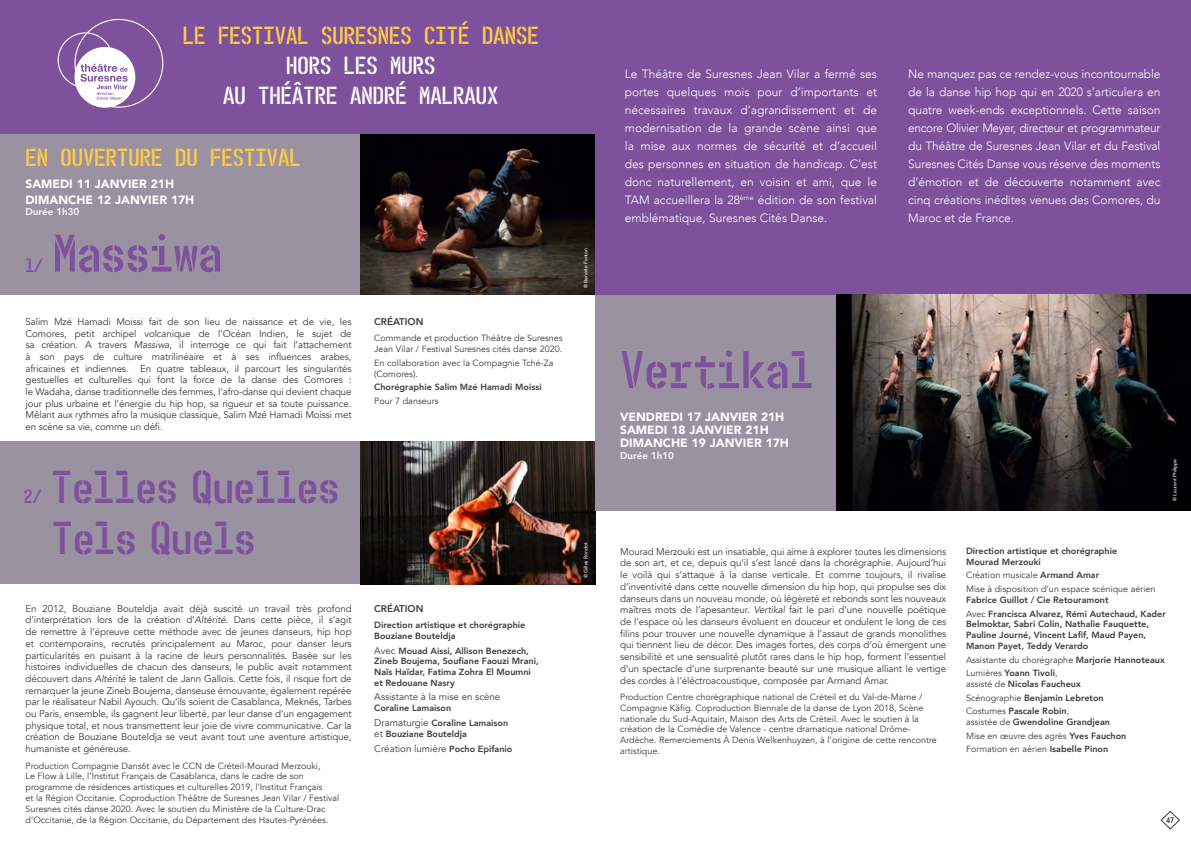
<style>
.page{position:relative;width:1191px;height:842px;background:#fff}
.page>*{position:absolute;margin:0;border:0;box-sizing:border-box;transform-origin:0 0}
._02A_BODY_CHAPEAU{font:55px "Motor Stencil";color:#7e519c}
._02A_BODY_CHAPEAU-2{font:48px/51px "Motor Stencil";color:#7e519c}
._02A_BODY_CHAPEAU-3{font:25.8px/30px "Motor Stencil";color:#fff;text-align:center}
._02A_BODY_CHAPEAU-4{font:25.8px "Motor Stencil";color:#fecc47}
._02A_BODY_CHAPEAU-5{font:20px "Motor Stencil";color:#7e519c}
._02A_BODY_CHAPEAU-6{font:300 12px/18px "Avenir";letter-spacing:-.01em;color:#fff;text-align:justify}
._02A_BODY_CHAPEAU-7{font:900 12px "Avenir";color:#fff}
._02B_BODY{font:9.8px/11.7px "Avenir";letter-spacing:-.01em;color:#3c3c3b;text-align:justify}
._04_DISTRIBUTION{font:9.8px "Avenir";color:#3c3c3b}
._02A_BODY_CHAPEAU-8{font:800 9.8px "Avenir";color:#fff}
._02A_BODY_CHAPEAU-9{font:800 9.8px "Avenir";color:#3c3c3b}
._04_DISTRIBUTION-2{font:9px/10.8px "Avenir";color:#3c3c3b}
._04_DISTRIBUTION-3{font:800 9px/10.8px "Avenir";color:#3c3c3b}
.t1{font:8px "Market Deco";color:#3c3c3b}
.t2{font:500 5px "Avenir";color:#fff}
.s1{color:#fecc47}
.s2{font-style:italic}
.s3{font-weight:400;font-size:9.8px}
.s4{font-weight:800;font-size:9px}
.s5{font-weight:800}
.s6{font-weight:400}
</style>
<div class="page">
<div style="left:0;top:133px;width:361px;height:162px;background:#9a91a1"></div>
<img style="left:361px;top:133px;width:234px;height:162px">
<div style="left:0;top:0;width:595px;height:133px;background:#7e519c"></div>
<div style="left:0;top:441px;width:361px;height:143px;background:#9a91a1"></div>
<img style="left:361px;top:441px;width:234px;height:143px">
<svg style="left:58px;top:19px;width:105px;height:89px"></svg>
<div style="left:595px;top:0;width:596px;height:297px;background:#7e519c"></div>
<div style="left:595px;top:295px;width:241px;height:215px;background:#9a91a1"></div>
<img style="left:836px;top:295px;width:355px;height:216px">
<svg style="left:1160px;top:811px;width:20px;height:19px"></svg>
<p class="_02A_BODY_CHAPEAU-3" style="left:183px;top:21px;width:357px"><span class="s1">LE FESTIVAL SURESNES CITÉ DANSE<br></span>HORS LES MURS<br>AU THÉÂTRE ANDRÉ MALRAUX</p>
<p class="_02A_BODY_CHAPEAU-4" style="left:26px;top:143px;width:277px">EN OUVERTURE DU FESTIVAL</p>
<p class="_02A_BODY_CHAPEAU-7" style="left:26px;top:173px;width:150px">SAMEDI 11 JANVIER 21H</p>
<p class="_02A_BODY_CHAPEAU-7" style="left:26px;top:189px;width:170px">DIMANCHE 12 JANVIER 17H</p>
<p class="_02A_BODY_CHAPEAU-8" style="left:26px;top:204px;width:55px">Durée 1h30</p>
<p class="_02A_BODY_CHAPEAU-5" style="left:26px;top:254px;width:19px">1/</p>
<p class="_02A_BODY_CHAPEAU" style="left:53px;top:222px;width:171px">Massiwa</p>
<p class="_02B_BODY" style="left:26px;top:316px;width:328px">Salim Mzé Hamadi Moissi fait de son lieu de naissance et de vie, les Comores, petit archipel volcanique de l’Océan Indien, le sujet de sa création. A travers <span class="s2">Massiwa</span>, il interroge ce qui fait l’attachement à son pays de culture matrilinéaire et à ses influences arabes, africaines et indiennes. En quatre tableaux, il parcourt les singularités gestuelles et culturelles qui font la force de la danse des Comores : le Wadaha, danse traditionnelle des femmes, l’afro-danse qui devient chaque jour plus urbaine et l’énergie du hip hop, sa rigueur et sa toute puissance.<br>Mêlant aux rythmes afro la musique classique, Salim Mzé Hamadi Moissi met en scène sa vie, comme un défi.</p>
<p class="_02A_BODY_CHAPEAU-5" style="left:24px;top:485px;width:19px">2/</p>
<p class="_02A_BODY_CHAPEAU-2" style="left:51px;top:461px;width:290px">Telles Quelles<br>Tels Quels</p>
<p class="_02B_BODY" style="left:26px;top:603px;width:328px">En 2012, Bouziane Bouteldja avait déjà suscité un travail très profond d’interprétation lors de la création d’<span class="s2">Altérité</span>. Dans cette pièce, il s’agit de remettre à l’épreuve cette méthode avec de jeunes danseurs, hip hop et contemporains, recrutés principalement au Maroc, pour danser leurs particularités en puisant à la racine de leurs personnalités. Basée sur les histoires individuelles de chacun des danseurs, le public avait notamment découvert dans <span class="s2">Altérité</span> le talent de Jann Gallois. Cette fois, il risque fort de remarquer la jeune Zineb Boujema, danseuse émouvante, également repérée par le réalisateur Nabil Ayouch. Qu’ils soient de Casablanca, Meknés, Tarbes ou Paris, ensemble, ils gagnent leur liberté, par leur danse d’un engagement physique total, et nous transmettent leur joie de vivre communicative. Car la création de Bouziane Bouteldja se veut avant tout une aventure artistique, humaniste et généreuse.</p>
<p class="_04_DISTRIBUTION-2" style="left:26px;top:760px;width:315px">Production Compagnie Dans6t avec le CCN de Créteil-Mourad Merzouki,<br>Le Flow à Lille, l’Institut Français de Casablanca, dans le cadre de son programme de résidences artistiques et culturelles 2019, l’Institut Français<br>et la Région Occitanie. Coproduction Théâtre de Suresnes Jean Vilar / Festival Suresnes cités danse 2020. Avec le soutien du Ministère de la Culture-Drac d’Occitanie, de la Région Occitanie, du Département des Hautes-Pyrénées.</p>
<p class="_02A_BODY_CHAPEAU-9" style="left:374px;top:314px;width:51px">CRÉATION</p>
<p class="_04_DISTRIBUTION-2" style="left:374px;top:333px;width:190px">Commande et production Théâtre de Suresnes<br>Jean Vilar / Festival Suresnes cités danse 2020.</p>
<p class="_04_DISTRIBUTION-2" style="left:374px;top:357px;width:181px">En collaboration avec la Compagnie Tché-Za (Comores).</p>
<p class="_04_DISTRIBUTION-3" style="left:374px;top:382px;width:169px">Chorégraphie Salim Mzé Hamadi Moissi</p>
<p class="_04_DISTRIBUTION-2" style="left:374px;top:395px;width:66px">Pour 7 danseurs</p>
<p class="_02A_BODY_CHAPEAU-9" style="left:374px;top:601px;width:51px">CRÉATION</p>
<p class="_04_DISTRIBUTION-3" style="left:374px;top:620px;width:153px">Direction artistique et chorégraphie<br>Bouziane Bouteldja</p>
<p class="_04_DISTRIBUTION-3" style="left:374px;top:645px;width:166px"><span class="s3">Avec</span> Mouad Aissi, Allison Benezech,<br>Zineb Boujema, Soufiane Faouzi Mrani,<br>Naïs Haïdar, Fatima Zohra El Moumni et Redouane Nasry</p>
<p class="_04_DISTRIBUTION" style="left:374px;top:691px;width:128px">Assistante à la mise en scène</p>
<p class="_04_DISTRIBUTION-3" style="left:374px;top:703px;width:78px">Coraline Lamaison</p>
<p class="_04_DISTRIBUTION-3" style="left:374px;top:717px;width:135px;line-height:11.7px"><span class="s3">Dramaturgie</span> Coraline Lamaison <span class="s3">et</span> Bouziane Bouteldja</p>
<p class="_04_DISTRIBUTION" style="left:374px;top:743px;width:140px">Création lumière <span class="s4">Pocho Epifanio</span></p>
<p class="t2" style="left:581px;top:288px;width:42px;rotate:-90deg">© Benoite Fanton</p>
<p class="t2" style="left:581px;top:578px;width:37px;rotate:-90deg">© Gilles Rondot</p>
<p class="_02A_BODY_CHAPEAU-6" style="left:625px;top:65px;width:254px">Le Théâtre de Suresnes Jean Vilar a fermé ses portes quelques mois pour d’importants et nécessaires travaux d’agrandissement et de modernisation de la grande scène ainsi que la mise aux normes de sécurité et d’accueil des personnes en situation de handicap. C’est donc naturellement, en voisin et ami, que le TAM accueillera la 28<sup>ème</sup> édition de son festival emblématique, Suresnes Cités Danse.</p>
<p class="_02A_BODY_CHAPEAU-6" style="left:908px;top:65px;width:254px">Ne manquez pas ce rendez-vous incontournable de la danse hip hop qui en 2020 s’articulera en quatre week-ends exceptionnels. Cette saison encore Olivier Meyer, directeur et programmateur du Théâtre de Suresnes Jean Vilar et du Festival Suresnes Cités Danse vous réserve des moments d’émotion et de découverte notamment avec cinq créations inédites venues des Comores, du Maroc et de France.</p>
<p class="_02A_BODY_CHAPEAU" style="left:620px;top:338px;width:195px">Vertikal</p>
<p class="_02A_BODY_CHAPEAU-7" style="left:620px;top:406px;width:166px">VENDREDI 17 JANVIER 21H</p>
<p class="_02A_BODY_CHAPEAU-7" style="left:620px;top:419px;width:150px">SAMEDI 18 JANVIER 21H</p>
<p class="_02A_BODY_CHAPEAU-7" style="left:620px;top:432px;width:170px">DIMANCHE 19 JANVIER 17H</p>
<p class="_02A_BODY_CHAPEAU-8" style="left:620px;top:448px;width:55px">Durée 1h10</p>
<p class="t2" style="left:1170px;top:501px;width:44px;rotate:-90deg">© Laurent Philippe</p>
<p class="_02B_BODY" style="left:620px;top:546px;width:328px">Mourad Merzouki est un insatiable, qui aime à explorer toutes les dimensions de son art, et ce, depuis qu’il s’est lancé dans la chorégraphie. Aujourd’hui le voilà qui s’attaque à la danse verticale. Et comme toujours, il rivalise d’inventivité dans cette nouvelle dimension du hip hop, qui propulse ses dix danseurs dans un nouveau monde, où légèreté et rebonds sont les nouveaux maîtres mots de l’apesanteur. <span class="s2">Vertikal</span> fait le pari d’une nouvelle poétique de l’espace où les danseurs évoluent en douceur et ondulent le long de ces filins pour trouver une nouvelle dynamique à l’assaut de grands monolithes qui tiennent lieu de décor. Des images fortes, des corps d’où émergent une sensibilité et une sensualité plutôt rares dans le hip hop, forment l’essentiel d’un spectacle d’une surprenante beauté sur une musique alliant le vertige des cordes à l’éléctroacoustique, composée par Armand Amar.</p>
<p class="_04_DISTRIBUTION-2" style="left:620px;top:692px;width:318px">Production Centre chorégraphique national de Créteil et du Val-de-Marne / Compagnie Käfig. Coproduction Biennale de la danse de Lyon 2018, Scène nationale du Sud-Aquitain, Maison des Arts de Créteil. Avec le soutien à la création de la Comédie de Valence - centre dramatique national Drôme-Ardèche. Remerciements À Denis Welkenhuyzen, à l’origine de cette rencontre artistique.</p>
<p class="_04_DISTRIBUTION-3" style="left:966px;top:545px;width:153px">Direction artistique et chorégraphie<br>Mourad Merzouki</p>
<p class="_04_DISTRIBUTION-2" style="left:966px;top:570px;width:135px">Création musicale <span class="s5">Armand Amar</span></p>
<p class="_04_DISTRIBUTION-2" style="left:966px;top:584px;width:191px">Mise à disposition d’un espace scénique aérien<br><span class="s5">Fabrice Guillot / Cie Retouramont</span></p>
<p class="_04_DISTRIBUTION-3" style="left:966px;top:608px;width:201px"><span class="s6">Avec</span> Francisca Alvarez, Rémi Autechaud, Kader Belmoktar, Sabri Colin, Nathalie Fauquette, Pauline Journé, Vincent Lafif, Maud Payen, Manon Payet, Teddy Verardo</p>
<p class="_04_DISTRIBUTION-2" style="left:966px;top:654px;width:200px">Assistante du chorégraphe <span class="s5">Marjorie Hannoteaux</span></p>
<p class="_04_DISTRIBUTION-3" style="left:966px;top:668px;width:116px"><span class="s6">Lumières</span> Yoann Tivoli<span class="s6">, assisté de</span> Nicolas Faucheux</p>
<p class="_04_DISTRIBUTION-3" style="left:966px;top:692px;width:139px"><span class="s6">Scénographie</span> Benjamin Lebreton</p>
<p class="_04_DISTRIBUTION-3" style="left:966px;top:706px;width:145px"><span class="s6">Costumes</span> Pascale Robin<span class="s6">,<br>assistée de</span> Gwendoline Grandjean</p>
<p class="_04_DISTRIBUTION-2" style="left:966px;top:730px;width:162px">Mise en œuvre des agrès <span class="s5">Yves Fauchon</span></p>
<p class="_04_DISTRIBUTION-2" style="left:966px;top:744px;width:144px">Formation en aérien <span class="s5">Isabelle Pinon</span></p>
<p class="t1" style="left:1166px;top:816px;width:9px">47</p>
</div>
